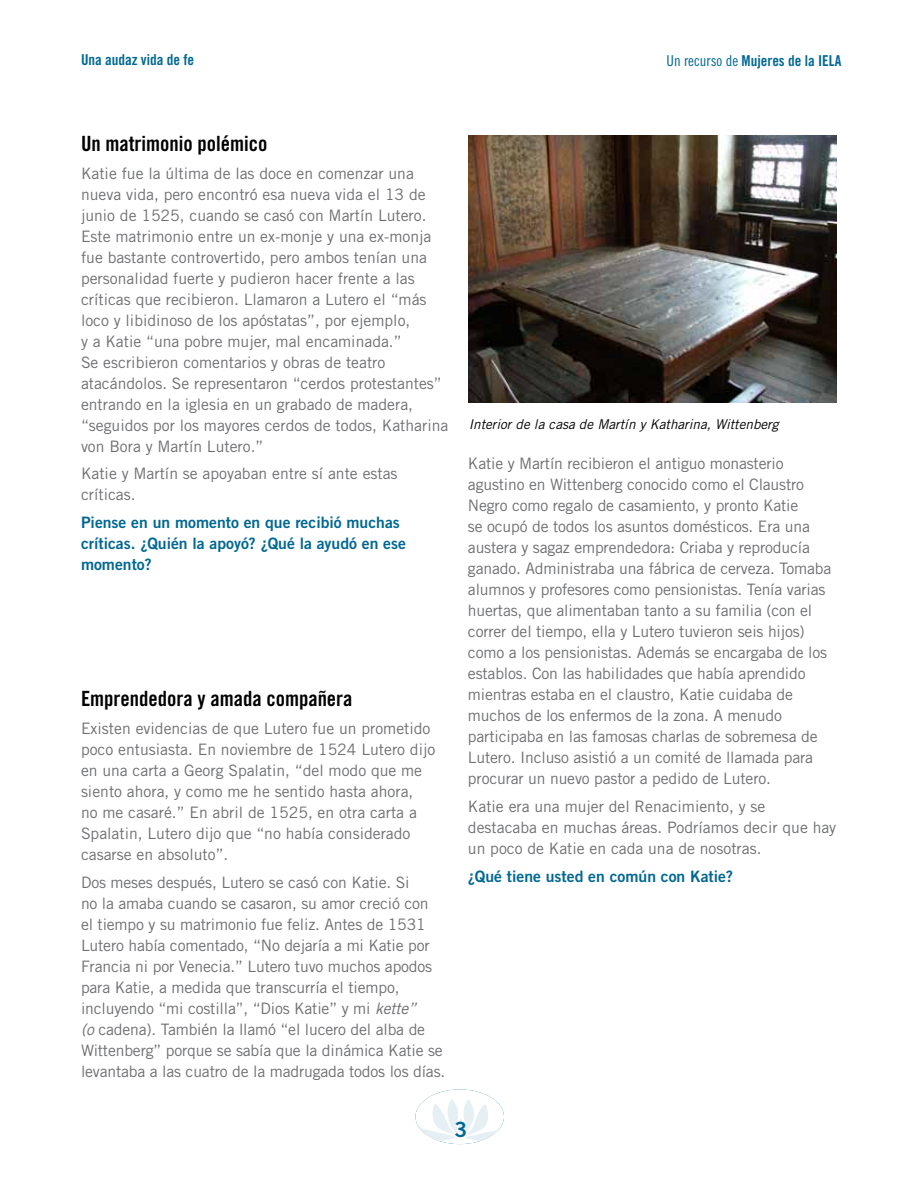
<style>
.page{position:relative;width:918px;height:1188px;background:#fff}
.page>*{position:absolute;margin:0;border:0;box-sizing:border-box;transform-origin:0 0}
.t1{font:21px "Trade Gothic Bold Cond Twenty";color:#000}
.t2{font:21px "Trade Gothic Bold Two";color:#006892}
.t3{font:15.75px/21px "Trade Gothic";letter-spacing:-.01em;color:#6d6e71}
.t4{font:15.75px/21px "Trade Gothic Bold Two";color:#006892}
.t5{font:15px "Trade Gothic Bold Cond Twenty";color:#006892}
.t6{font:italic 13.5px "Trade Gothic";color:#000}
.s1{font-family:"Trade Gothic Cond Eighteen"}
.s2{font-style:italic}
</style>
<div class="page">
<svg style="left:416px;top:1089px;width:88px;height:55px"></svg>
<img style="left:469px;top:135px;width:368px;height:268px">
<p class="t5" style="left:81px;top:51px;width:115px">Una audaz vida de fe</p>
<p class="t5" style="left:667px;top:51px;width:176px"><span class="s1">Un recurso de</span> Mujeres de la IELA</p>
<h1 class="t1" style="left:81px;top:131px;width:188px">Un matrimonio polémico</h1>
<p class="t3" style="left:81px;top:162px;width:369px">Katie fue la última de las doce en comenzar una nueva vida, pero encontró esa nueva vida el 13 de junio de 1525, cuando se casó con Martín Lutero.<br>Este matrimonio entre un ex-monje y una ex-monja fue bastante controvertido, pero ambos tenían una personalidad fuerte y pudieron hacer frente a las críticas que recibieron. Llamaron a Lutero el “más loco y libidinoso de los apóstatas”, por ejemplo,<br>y a Katie “una pobre mujer, mal encaminada.”<br>Se escribieron comentarios y obras de teatro atacándolos. Se representaron “cerdos protestantes” entrando en la iglesia en un grabado de madera, “seguidos por los mayores cerdos de todos, Katharina von Bora y Martín Lutero.”</p>
<p class="t3" style="left:81px;top:463px;width:318px">Katie y Martín se apoyaban entre sí ante estas críticas.</p>
<p class="t4" style="left:81px;top:512px;width:327px">Piense en un momento en que recibió muchas críticas. ¿Quién la apoyó? ¿Qué la ayudó en ese momento?</p>
<h1 class="t1" style="left:81px;top:686px;width:273px">Emprendedora y amada compañera</h1>
<p class="t3" style="left:81px;top:718px;width:356px">Existen evidencias de que Lutero fue un prometido poco entusiasta. En noviembre de 1524 Lutero dijo en una carta a Georg Spalatin, “del modo que me siento ahora, y como me he sentido hasta ahora,<br>no me casaré.” En abril de 1525, en otra carta a Spalatin, Lutero dijo que “no había considerado casarse en absoluto”.</p>
<p class="t3" style="left:81px;top:872px;width:366px">Dos meses después, Lutero se casó con Katie. Si<br>no la amaba cuando se casaron, su amor creció con<br>el tiempo y su matrimonio fue feliz. Antes de 1531<br>Lutero había comentado, “No dejaría a mi Katie por Francia ni por Venecia.” Lutero tuvo muchos apodos para Katie, a medida que transcurría el tiempo, incluyendo “mi costilla”, “Dios Katie” y mi <span class="s2">kette”<br>(o</span> cadena). También la llamó “el lucero del alba de Wittenberg” porque se sabía que la dinámica Katie se levantaba a las cuatro de la madrugada todos los días.</p>
<p class="t6" style="left:469px;top:416px;width:311px">Interior de la casa de Martín y Katharina, Wittenberg</p>
<p class="t3" style="left:468px;top:453px;width:365px">Katie y Martín recibieron el antiguo monasterio agustino en Wittenberg conocido como el Claustro Negro como regalo de casamiento, y pronto Katie<br>se ocupó de todos los asuntos domésticos. Era una austera y sagaz emprendedora: Criaba y reproducía ganado. Administraba una fábrica de cerveza. Tomaba alumnos y profesores como pensionistas. Tenía varias huertas, que alimentaban tanto a su familia (con el correr del tiempo, ella y Lutero tuvieron seis hijos) como a los pensionistas. Además se encargaba de los establos. Con las habilidades que había aprendido mientras estaba en el claustro, Katie cuidaba de muchos de los enfermos de la zona. A menudo participaba en las famosas charlas de sobremesa de Lutero. Incluso asistió a un comité de llamada para procurar un nuevo pastor a pedido de Lutero.</p>
<p class="t3" style="left:468px;top:796px;width:370px">Katie era una mujer del Renacimiento, y se destacaba en muchas áreas. Podríamos decir que hay un poco de Katie en cada una de nosotras.</p>
<p class="t4" style="left:468px;top:865px;width:267px">¿Qué tiene usted en común con Katie?</p>
<h1 class="t2" style="left:455px;top:1116px;width:14px">3</h1>
</div>
